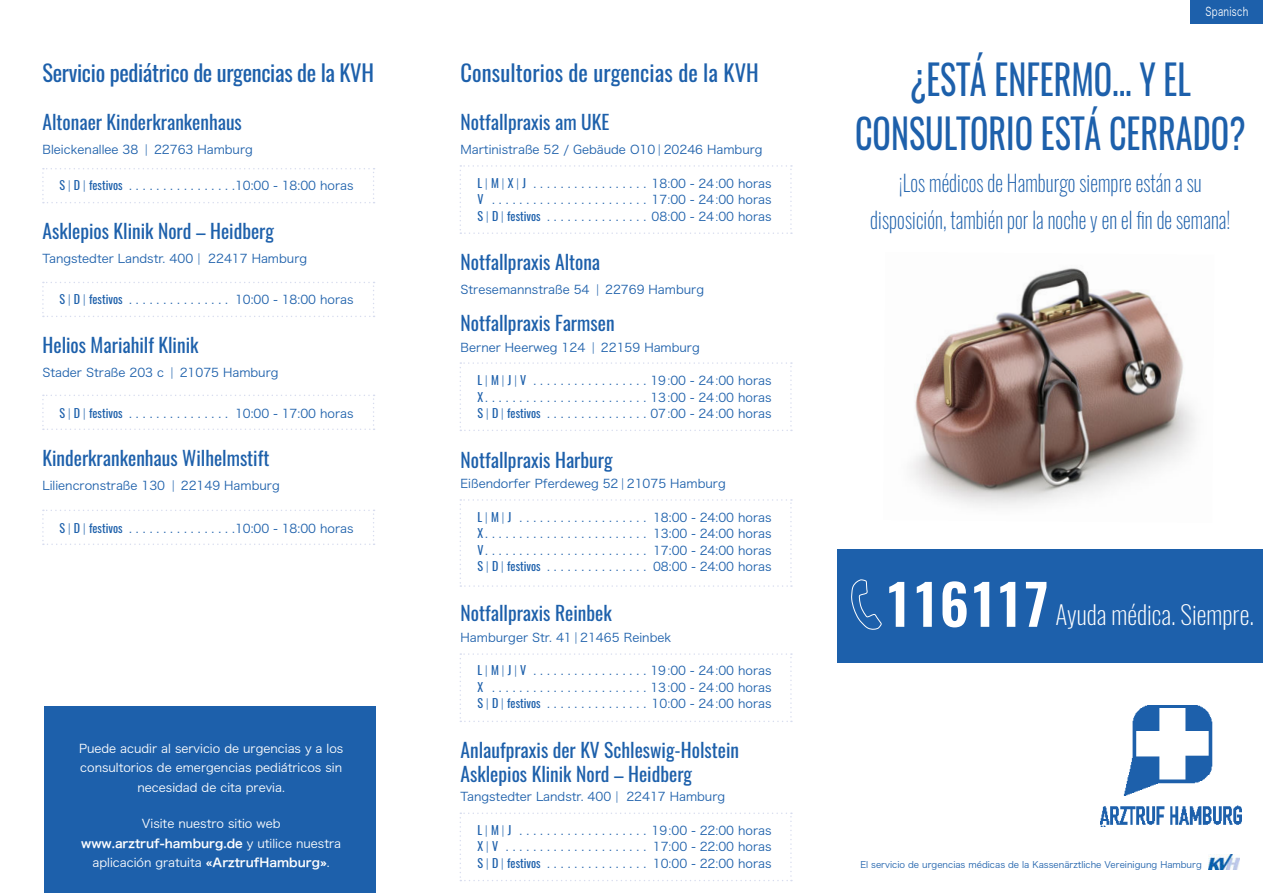
<style>
.page{position:relative;width:1263px;height:893px;background:#fff}
.page>*{position:absolute;margin:0;border:0;box-sizing:border-box;transform-origin:0 0}
.t1{font:40.5px/54px "Oswald";color:#1d60ab;text-align:center;scale:.84 1}
.t2{font:200 25.5px "Oswald";color:#fff}
.t3{font:200 22.5px/37.5px "Oswald";letter-spacing:.005em;color:#1d60ab;text-align:center;scale:.88 1}
.t4{font:22.5px "Oswald";letter-spacing:-.015em;color:#1d60ab}
.t5{font:22.5px "Oswald";letter-spacing:.005em;color:#1d60ab}
.t6{font:19.5px/24px "Oswald";color:#1d60ab}
.t7{font:12px/16.5px "Hiragino Sans W3";color:#1d60ab;text-align:justify}
.t8{font:12px/19.5px "Hiragino Sans W3";color:#fff;text-align:center}
.t9{font:12px "Hiragino Sans W6";color:#fff}
.t10{font:12px "Hiragino Sans W3";letter-spacing:.03em;color:#fff;scale:.76 1}
.t11{font:9px "Hira Kaku Pro W3";color:#1d60ab}
.s1{font-family:"Oswald";font-weight:200}
.s2{font-family:"Oswald"}
.s3{font-family:"Hiragino Sans W3"}
.s4{font-family:"Hiragino Sans W6"}
.s5{font-weight:600;font-size:55.5px}
</style>
<div class="page">
<img style="left:911px;top:268px;width:284px;height:240px">
<div style="left:838px;top:549px;width:425px;height:113px;background:#1d60ab"></div>
<img style="left:1208px;top:854px;width:31px;height:16px">
<img style="left:1101px;top:705px;width:140px;height:121px">
<div style="left:45px;top:707px;width:331px;height:186px;background:#1d60ab"></div>
<div style="left:1191px;top:0;width:72px;height:23px;background:#1d60ab"></div>
<svg style="left:460px;top:499px;width:332px;height:88px"></svg>
<svg style="left:460px;top:812px;width:332px;height:69px"></svg>
<svg style="left:460px;top:653px;width:332px;height:69px"></svg>
<svg style="left:460px;top:362px;width:332px;height:69px"></svg>
<svg style="left:460px;top:165px;width:332px;height:69px"></svg>
<svg style="left:42px;top:168px;width:333px;height:35px"></svg>
<svg style="left:42px;top:282px;width:333px;height:35px"></svg>
<svg style="left:42px;top:395px;width:333px;height:35px"></svg>
<svg style="left:42px;top:510px;width:333px;height:35px"></svg>
<h3 class="t4" style="left:43px;top:64px;width:333px">Servicio pediátrico de urgencias de la KVH</h3>
<h3 class="t6" style="left:43px;top:112px;width:201px">Altonaer Kinderkrankenhaus</h3>
<p class="t7" style="left:43px;top:140px;width:212px">Bleickenallee 38 <span class="s1">|</span> 22763 Hamburg</p>
<p class="t7" style="left:60px;top:177px;width:295px"><span class="s2">S</span> <span class="s1">|</span> <span class="s2">D</span> <span class="s1">|</span> <span class="s2">festivos</span> . . . . . . . . . . . . . . . .10:00 - 18:00 horas</p>
<h3 class="t6" style="left:43px;top:221px;width:233px">Asklepios Klinik Nord – Heidberg</h3>
<p class="t7" style="left:43px;top:249px;width:266px">Tangstedter Landstr . 400 <span class="s1">|</span> 22417 Hamburg</p>
<p class="t7" style="left:60px;top:290px;width:295px"><span class="s2">S</span> <span class="s1">|</span> <span class="s2">D</span> <span class="s1">|</span> <span class="s2">festivos</span> . . . . . . . . . . . . . . . 10:00 - 18:00 horas</p>
<h3 class="t6" style="left:43px;top:335px;width:157px">Helios Mariahilf Klinik</h3>
<p class="t7" style="left:43px;top:363px;width:238px">Stader Straße 203 c <span class="s1">|</span> 21075 Hamburg</p>
<p class="t7" style="left:60px;top:404px;width:295px"><span class="s2">S</span> <span class="s1">|</span> <span class="s2">D</span> <span class="s1">|</span> <span class="s2">festivos</span> . . . . . . . . . . . . . . . 10:00 - 17:00 horas</p>
<h3 class="t6" style="left:43px;top:448px;width:228px">Kinderkrankenhaus Wilhelmstift</h3>
<p class="t7" style="left:43px;top:477px;width:239px">Liliencronstraße 130 <span class="s1">|</span> 22149 Hamburg</p>
<p class="t7" style="left:60px;top:519px;width:295px"><span class="s2">S</span> <span class="s1">|</span> <span class="s2">D</span> <span class="s1">|</span> <span class="s2">festivos</span> . . . . . . . . . . . . . . . .10:00 - 18:00 horas</p>
<p class="t8" style="left:79px;top:737px;width:266px">Puede acudir al servicio de urgencias y a los consultorios de emergencias pediátricos sin necesidad de cita previa .</p>
<p class="t8" style="left:142px;top:813px;width:140px">Visite nuestro sitio web</p>
<p class="t9" style="left:81px;top:832px;width:261px">www.arztruf-hamburg.de <span class="s3">y utilice nuestra</span></p>
<p class="t8" style="left:93px;top:852px;width:239px">aplicación gratuita <span class="s4">«ArztrufHamburg»</span> .</p>
<h3 class="t5" style="left:461px;top:64px;width:300px">Consultorios de urgencias de la KVH</h3>
<h3 class="t6" style="left:461px;top:112px;width:150px">Notfallpraxis am UKE</h3>
<p class="t7" style="left:461px;top:141px;width:303px">Martinistraße 52 / Gebäude O10 <span class="s1">|</span> 20246 Hamburg</p>
<p class="t7" style="left:478px;top:174px;width:295px"><span class="s2">L</span> <span class="s1">|</span> <span class="s2">M</span> <span class="s1">|</span> <span class="s2">X</span> <span class="s1">|</span> <span class="s2">J</span> ................. 18:00 - 24:00 horas <span class="s2">V</span> ....................... 17:00 - 24:00 horas <span class="s2">S</span> <span class="s1">|</span> <span class="s2">D</span> <span class="s1">|</span> <span class="s2">festivos</span> . . . . . . . . . . . . . . . 08:00 - 24:00 horas</p>
<h3 class="t6" style="left:461px;top:252px;width:141px">Notfallpraxis Altona</h3>
<p class="t7" style="left:461px;top:281px;width:245px">Stresemannstraße 54 <span class="s1">|</span> 22769 Hamburg</p>
<h3 class="t6" style="left:461px;top:313px;width:155px">Notfallpraxis Farmsen</h3>
<p class="t7" style="left:461px;top:338px;width:241px">Berner Heerweg 124 <span class="s1">|</span> 22159 Hamburg</p>
<p class="t7" style="left:478px;top:372px;width:295px"><span class="s2">L</span> <span class="s1">|</span> <span class="s2">M</span> <span class="s1">|</span> <span class="s2">J</span> <span class="s1">|</span> <span class="s2">V</span> .................19:00 - 24:00 horas <span class="s2">X</span> . . . . . . . . . . . . . . . . . . . . . . . . 13:00 - 24:00 horas <span class="s2">S</span> <span class="s1">|</span> <span class="s2">D</span> <span class="s1">|</span> <span class="s2">festivos</span> . . . . . . . . . . . . . . . 07:00 - 24:00 horas</p>
<h3 class="t6" style="left:461px;top:449px;width:154px">Notfallpraxis Harburg</h3>
<p class="t7" style="left:461px;top:475px;width:267px">Eißendorfer Pferdeweg 52 <span class="s1">|</span> 21075 Hamburg</p>
<p class="t7" style="left:478px;top:508px;width:295px"><span class="s2">L</span> <span class="s1">|</span> <span class="s2">M</span> <span class="s1">|</span> <span class="s2">J</span> ................... 18:00 - 24:00 horas <span class="s2">X</span> . . . . . . . . . . . . . . . . . . . . . . . . 13:00 - 24:00 horas <span class="s2">V</span> . . . . . . . . . . . . . . . . . . . . . . . . 17:00 - 24:00 horas <span class="s2">S</span> <span class="s1">|</span> <span class="s2">D</span> <span class="s1">|</span> <span class="s2">festivos</span> . . . . . . . . . . . . . . . 08:00 - 24:00 horas</p>
<h3 class="t6" style="left:461px;top:603px;width:153px">Notfallpraxis Reinbek</h3>
<p class="t7" style="left:461px;top:628px;width:212px">Hamburger Str . 41 <span class="s1">|</span> 21465 Reinbek</p>
<p class="t7" style="left:478px;top:662px;width:295px"><span class="s2">L</span> <span class="s1">|</span> <span class="s2">M</span> <span class="s1">|</span> <span class="s2">J</span> <span class="s1">|</span> <span class="s2">V</span> .................19:00 - 24:00 horas <span class="s2">X</span> .......................13:00 - 24:00 horas <span class="s2">S</span> <span class="s1">|</span> <span class="s2">D</span> <span class="s1">|</span> <span class="s2">festivos</span> . . . . . . . . . . . . . . . 10:00 - 24:00 horas</p>
<h3 class="t6" style="left:461px;top:740px;width:280px">Anlaufpraxis der KV Schleswig-Holstein<br>Asklepios Klinik Nord – Heidberg</h3>
<p class="t7" style="left:461px;top:788px;width:266px">Tangstedter Landstr . 400 <span class="s1">|</span> 22417 Hamburg</p>
<p class="t7" style="left:478px;top:821px;width:295px"><span class="s2">L</span> <span class="s1">|</span> <span class="s2">M</span> <span class="s1">|</span> <span class="s2">J</span> ................... 19:00 - 22:00 horas <span class="s2">X</span> <span class="s1">|</span> <span class="s2">V</span> . . . . . . . . . . . . . . . . . . . . . 17:00 - 22:00 horas <span class="s2">S</span> <span class="s1">|</span> <span class="s2">D</span> <span class="s1">|</span> <span class="s2">festivos</span> . . . . . . . . . . . . . . . 10:00 - 22:00 horas</p>
<p class="t10" style="left:1205px;top:0;width:58px">Spanisch</p>
<h1 class="t1" style="left:855px;top:56px;width:467px">¿ESTÁ ENFERMO... Y EL<br>CONSULTORIO ESTÁ CERRADO?</h1>
<h3 class="t3" style="left:870px;top:166px;width:411px">¡Los médicos de Hamburgo siempre están a su disposición, también por la noche y en el fin de semana!</h3>
<h2 class="t2" style="left:884px;top:605px;width:371px"><span class="s5">116117</span> Ayuda médica. Siempre.</h2>
<p class="t11" style="left:860px;top:857px;width:343px">El servicio de urgencias médicas de la Kassenärztliche Vereinigung Hamburg</p>
</div>
